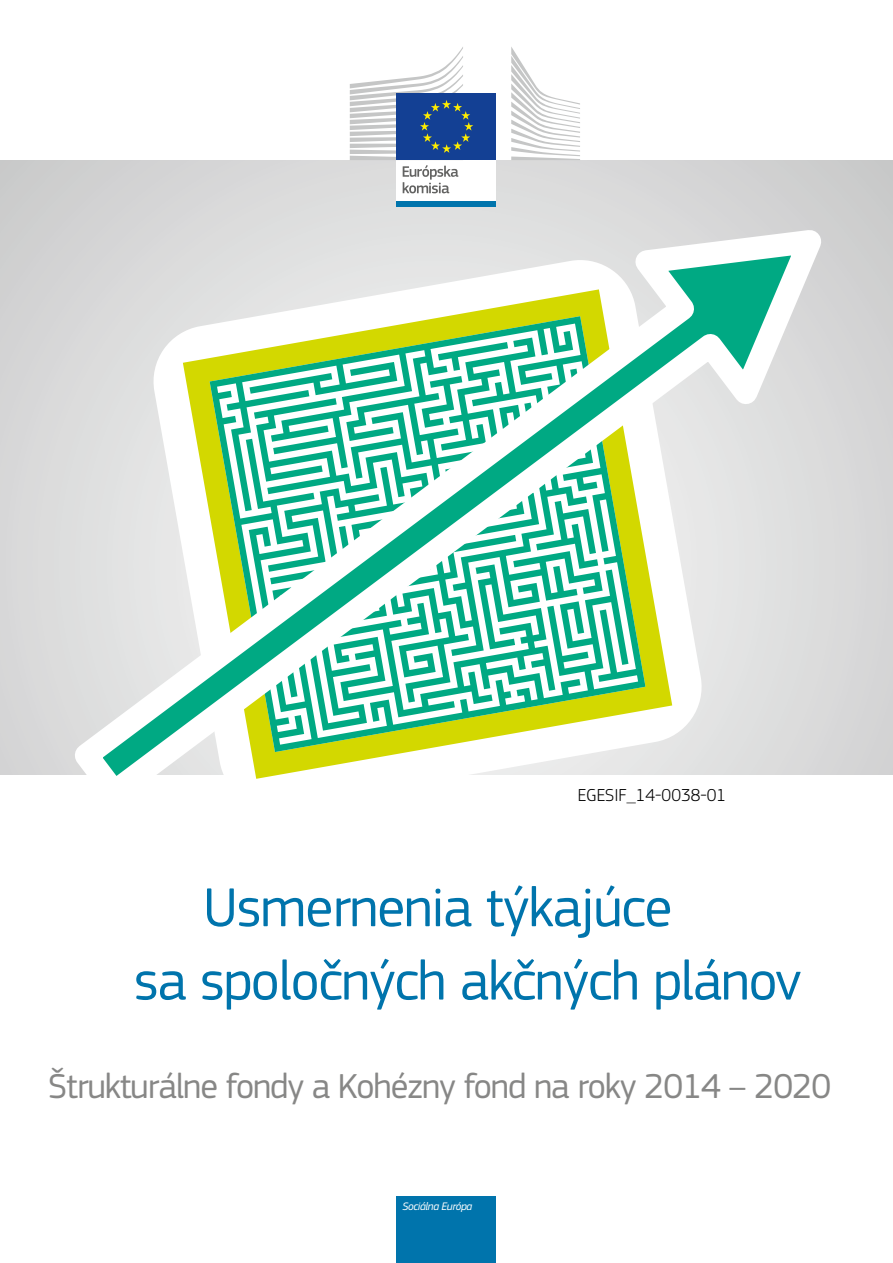
<style>
.page{position:relative;width:893px;height:1263px;background:#fff}
.page>*{position:absolute;margin:0;border:0;box-sizing:border-box;transform-origin:0 0}
.t1{font:57px/73.3px "EC Square Sans Pro";letter-spacing:-.02em;color:#0074ac}
.t2{font:36px "EC Square Sans Pro";letter-spacing:-.03em;color:#878786}
.t3{font:300 18px "EC Square Sans Pro";color:#000}
.t4{font:italic 11.4px "EC Square Sans Pro";letter-spacing:-.03em;color:#fff}
</style>
<div class="page">
<div style="left:0;top:161px;width:893px;height:613px;background:#d7d7d8"></div>
<div style="left:397px;top:1196px;width:99px;height:67px;background:#0074ac"></div>
<div style="left:397px;top:201px;width:99px;height:6px;background:#0074ac"></div>
<div style="left:397px;top:158px;width:99px;height:43px;background:#fff"></div>
<svg style="left:511px;top:47px;width:69px;height:113px"></svg>
<div style="left:397px;top:94px;width:99px;height:66px;background:#134094"></div>
<svg style="left:350px;top:47px;width:123px;height:146px"></svg>
<svg style="left:75px;top:230px;width:746px;height:549px"></svg>
<p class="t3" style="left:578px;top:784px;width:150px">EGESIF_14-0038-01</p>
<p class="t1" style="left:134px;top:871px;width:669px;text-indent:69px">Usmernenia týkajúce<br>sa spoločných akčných plánov</p>
<p class="t2" style="left:48px;top:1065px;width:784px">Štrukturálne fondy a Kohézny fond na roky 2014 – 2020</p>
<p class="t4" style="left:402px;top:1199px;width:71px">Sociálna Európa</p>
</div>
